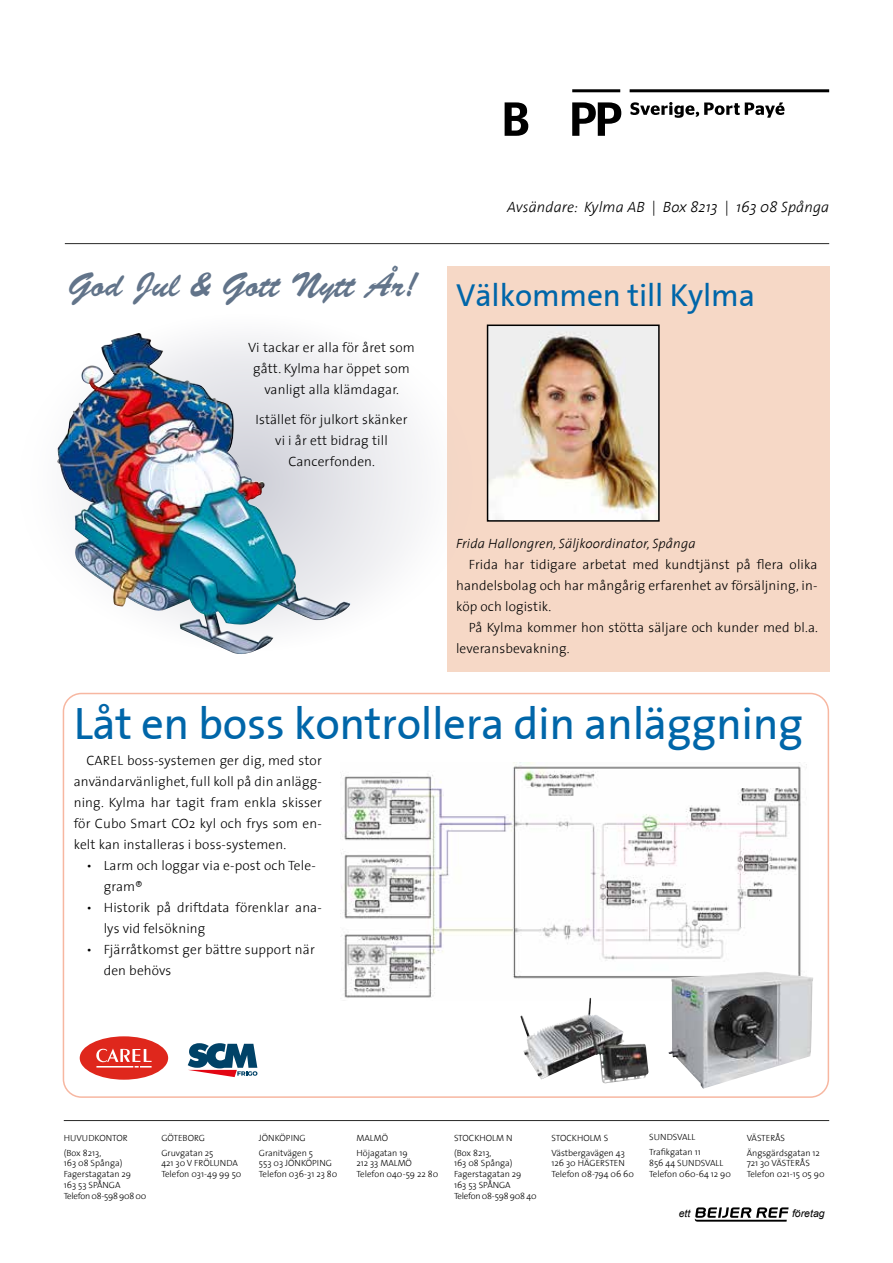
<style>
.page{position:relative;width:893px;height:1263px;background:#fff}
.page>*{position:absolute;margin:0;border:0;box-sizing:border-box;transform-origin:0 0}
.t1{font:45px "The Sans Plain";letter-spacing:-.01em;color:#0066a9}
.t2{font:34.5px "Brush Script Std";letter-spacing:-.005em;color:#62748a}
.t3{font:31.5px "The Sans Plain";letter-spacing:-.005em;color:#0066a9}
.t4{font:italic 300 15px "The Sans";letter-spacing:.01em;color:#000}
.t5{font:300 13.5px/21px "The Sans";letter-spacing:.01em;color:#000}
.t6{font:italic 300 13.5px "The Sans";letter-spacing:.01em;color:#000}
.t7{font:italic 10.5px "Arial";color:#000}
.t8{font:300 9px/10.8px "The Sans";color:#000}
</style>
<div class="page">
<div style="left:63px;top:693px;width:766px;height:405px;border:2px solid #f7b7a1;border-radius:18px"></div>
<div style="left:447px;top:267px;width:382px;height:405px;background:#f6d8c6"></div>
<hr style="left:65px;top:243px;width:764px;height:1px;background:#282827">
<hr style="left:64px;top:1120px;width:765px;height:1px;background:#282827">
<svg style="left:695px;top:1207px;width:93px;height:14px"></svg>
<hr style="left:572px;top:89px;width:48px;height:3px;background:#000">
<hr style="left:630px;top:89px;width:199px;height:3px;background:#000">
<svg style="left:630px;top:102px;width:154px;height:16px"></svg>
<svg style="left:572px;top:102px;width:49px;height:34px"></svg>
<svg style="left:505px;top:102px;width:23px;height:34px"></svg>
<img style="left:490px;top:327px;width:167px;height:192px">
<div style="left:487px;top:324px;width:173px;height:198px;border:2px solid #000"></div>
<div style="left:80px;top:1036px;width:88px;height:44px;background:#df271c;border-radius:50%"></div>
<svg style="left:96px;top:1048px;width:56px;height:19px"></svg>
<svg style="left:188px;top:1043px;width:69px;height:34px"></svg>
<img style="left:340px;top:763px;width:467px;height:237px">
<img style="left:669px;top:972px;width:144px;height:117px">
<img style="left:538px;top:998px;width:51px;height:35px">
<svg style="left:12px;top:314px;width:467px;height:338px"></svg>
<img style="left:57px;top:333px;width:294px;height:321px">
<h2 class="t2" style="left:68px;top:265px;width:352px">God Jul &amp; Gott Nytt År!</h2>
<p class="t5" style="left:248px;top:337px;width:168px;text-align:center">Vi tackar er alla för året som gått. Kylma har öppet som vanligt alla klämdagar.</p>
<p class="t5" style="left:255px;top:408px;width:154px;text-align:center">Istället för julkort skänker vi i år ett bidrag till<br>Cancerfonden.</p>
<p class="t4" style="left:507px;top:195px;width:324px">Avsändare: Kylma AB | Box 8213 | 163 08 Spånga</p>
<h3 class="t3" style="left:456px;top:269px;width:301px">Välkommen till Kylma</h3>
<p class="t6" style="left:456px;top:532px;width:241px">Frida Hallongren, Säljkoordinator, Spånga</p>
<p class="t5" style="left:456px;top:553px;width:363px;text-align:justify;text-indent:13px">Frida har tidigare arbetat med kundtjänst på flera olika handelsbolag och har mångårig erfarenhet av försäljning, in&shy;köp och logistik.</p>
<p class="t5" style="left:456px;top:616px;width:363px;text-indent:13px">På Kylma kommer hon stötta säljare och kunder med bl.a. leveransbevakning.</p>
<h1 class="t1" style="left:74px;top:687px;width:731px">Låt en boss kontrollera din anläggning</h1>
<p class="t5" style="left:74px;top:749px;width:250px;text-align:justify;text-indent:13px">CAREL boss-systemen ger dig, med stor användarvänlighet, full koll på din anlägg&shy;ning. Kylma har tagit fram enkla skisser för Cubo Smart CO2 kyl och frys som en&shy;kelt kan installeras i boss-systemen.</p>
<p class="t5" style="left:104px;top:855px;width:214px;text-indent:-17px">• Larm och loggar via e-post och Tele&shy;gram®</p>
<p class="t5" style="left:104px;top:897px;width:220px;text-indent:-17px">• Historik på driftdata förenklar ana&shy;lys vid felsökning</p>
<p class="t5" style="left:104px;top:939px;width:213px;text-indent:-17px">• Fjärråtkomst ger bättre support när den behövs</p>
<p class="t8" style="left:64px;top:1130px;width:65px;line-height:15px">HUVUDKONTOR (Box 8213,</p>
<p class="t8" style="left:64px;top:1158px;width:84px">163 08 Spånga)<br>Fagerstagatan 29<br>163 53 SPÅNGA<br>Telefon 08-598 908 00</p>
<p class="t8" style="left:161px;top:1130px;width:54px;line-height:15px">GÖTEBORG<br>Gruvgatan 25</p>
<p class="t8" style="left:161px;top:1158px;width:82px">421 30 V FRÖLUNDA<br>Telefon 031-49 99 50</p>
<p class="t8" style="left:259px;top:1130px;width:56px;line-height:15px">JÖNKÖPING<br>Granitvägen 5</p>
<p class="t8" style="left:259px;top:1158px;width:80px">553 03 JÖNKÖPING<br>Telefon 036-31 23 80</p>
<p class="t8" style="left:356px;top:1130px;width:53px;line-height:15px">MALMÖ<br>Höjagatan 19</p>
<p class="t8" style="left:356px;top:1158px;width:83px">212 33 MALMÖ<br>Telefon 040-59 22 80</p>
<p class="t8" style="left:454px;top:1130px;width:60px;line-height:15px">STOCKHOLM N (Box 8213,</p>
<p class="t8" style="left:454px;top:1158px;width:84px">163 08 Spånga)<br>Fagerstagatan 29<br>163 53 SPÅNGA<br>Telefon 08-598 908 40</p>
<p class="t8" style="left:552px;top:1130px;width:75px;line-height:15px">STOCKHOLM S<br>Västbergavägen 43</p>
<p class="t8" style="left:552px;top:1158px;width:84px">126 30 HÄGERSTEN<br>Telefon 08-794 06 60</p>
<p class="t8" style="left:649px;top:1129px;width:53px;line-height:15px">SUNDSVALL<br>Trafikgatan 11</p>
<p class="t8" style="left:649px;top:1157px;width:83px">856 44 SUNDSVALL<br>Telefon 060-64 12 90</p>
<p class="t8" style="left:747px;top:1130px;width:75px;line-height:15px">VÄSTERÅS<br>Ängsgärdsgatan 12</p>
<p class="t8" style="left:747px;top:1158px;width:79px">721 30 VÄSTERÅS<br>Telefon 021-15 05 90</p>
<p class="t7" style="left:679px;top:1206px;width:13px">ett</p>
<p class="t7" style="left:792px;top:1206px;width:34px">företag</p>
</div>
